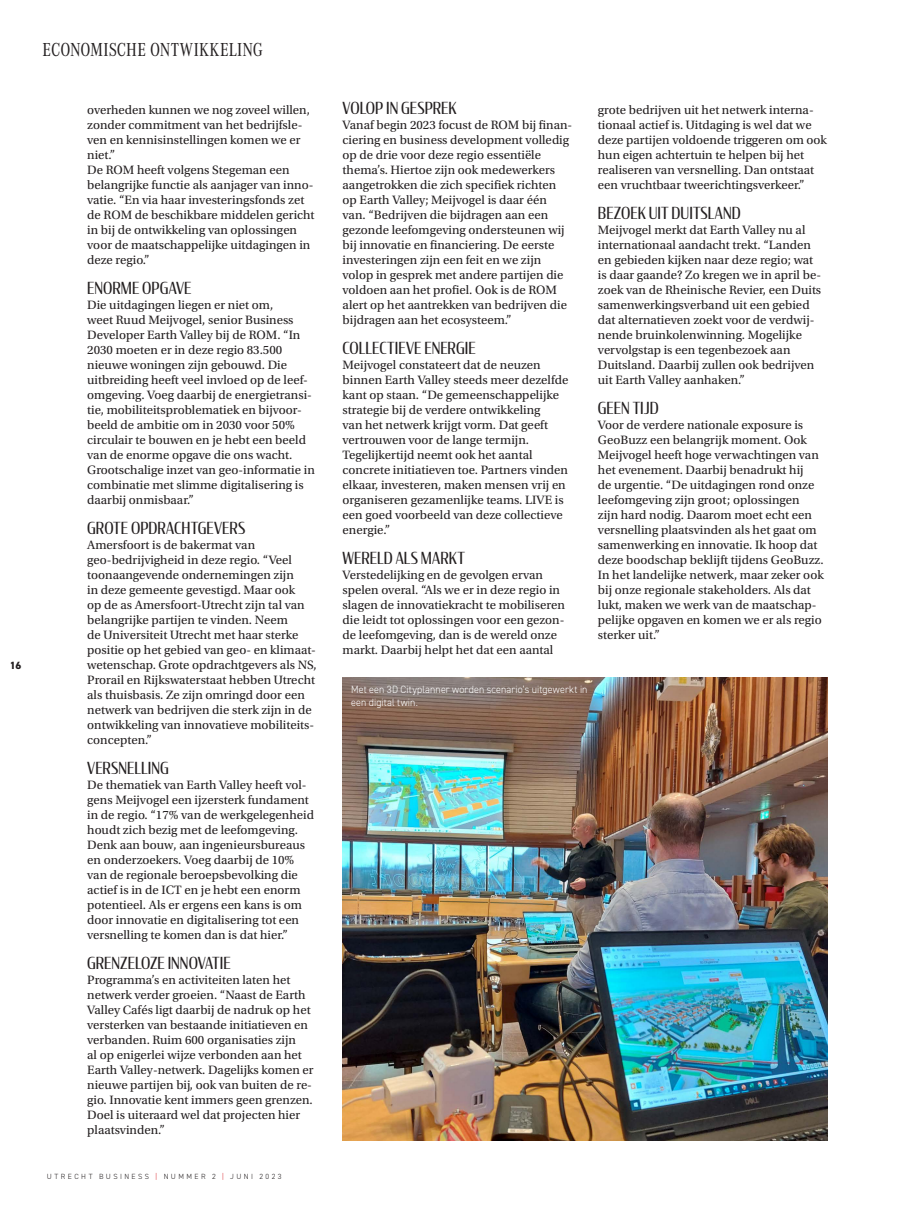
<style>
.page{position:relative;width:915px;height:1212px;background:#fff}
.page>*{position:absolute;margin:0;border:0;box-sizing:border-box;transform-origin:0 0}
.t1{font:19.5px "Corporate A Cond Pro";color:#231f20}
.t2{font:16.5px "Condor Cond";letter-spacing:.005em;color:#231f20}
.t3{font:12.75px/15px "Utopia Std";color:#231f20}
.t4{font:300 10.5px/13.5px "DIN2014";letter-spacing:.015em;color:#fff;scale:.95 1}
.t5{font:800 10.5px "DIN2014";color:#231f20}
.t6{font:300 7.5px "DIN2014";letter-spacing:.325em;color:#231f20}
.s1{color:#d81c23}
</style>
<div class="page">
<img style="left:342px;top:677px;width:485px;height:464px">
<p class="t5" style="left:10px;top:658px;width:13px">16</p>
<h1 class="t1" style="left:43px;top:36px;width:222px">ECONOMISCHE ONTWIKKELING</h1>
<p class="t3" style="left:87px;top:103px;width:229px">overheden kunnen we nog zoveel willen, zonder commitment van het bedrijfsle&shy;ven en kennisinstellingen komen we er niet.”<br>De ROM heeft volgens Stegeman een belangrijke functie als aanjager van inno&shy;vatie. “En via haar investeringsfonds zet de ROM de beschikbare middelen gericht in bij de ontwikkeling van oplossingen voor de maatschappelijke uitdagingen in deze regio.”</p>
<p class="t2" style="left:87px;top:278px;width:106px">ENORME OPGAVE</p>
<p class="t3" style="left:87px;top:298px;width:229px">Die uitdagingen liegen er niet om,<br>weet Ruud Meijvogel, senior Business Developer Earth Valley bij de ROM. “In 2030 moeten er in deze regio 83.500 nieuwe woningen zijn gebouwd. Die uitbreiding heeft veel invloed op de leef&shy;omgeving. Voeg daarbij de energietransi&shy;tie, mobiliteitsproblematiek en bijvoor&shy;beeld de ambitie om in 2030 voor 50% circulair te bouwen en je hebt een beeld van de enorme opgave die ons wacht.<br>Grootschalige inzet van geo-informatie in combinatie met slimme digitalisering is daarbij onmisbaar.”</p>
<p class="t2" style="left:87px;top:518px;width:159px">GROTE OPDRACHTGEVERS</p>
<p class="t3" style="left:87px;top:538px;width:231px">Amersfoort is de bakermat van geo-bedrijvigheid in deze regio. “Veel toonaangevende ondernemingen zijn<br>in deze gemeente gevestigd. Maar ook<br>op de as Amersfoort-Utrecht zijn tal van belangrijke partijen te vinden. Neem<br>de Universiteit Utrecht met haar sterke positie op het gebied van geo- en klimaat&shy;wetenschap. Grote opdrachtgevers als NS, Prorail en Rijkswaterstaat hebben Utrecht als thuisbasis. Ze zijn omringd door een netwerk van bedrijven die sterk zijn in de ontwikkeling van innovatieve mobiliteits&shy;concepten.”</p>
<p class="t2" style="left:87px;top:758px;width:83px">VERSNELLING</p>
<p class="t3" style="left:87px;top:778px;width:228px">De thematiek van Earth Valley heeft vol&shy;gens Meijvogel een ijzersterk fundament in de regio. “17% van de werkgelegenheid houdt zich bezig met de leefomgeving.<br>Denk aan bouw, aan ingenieursbureaus en onderzoekers. Voeg daarbij de 10% van de regionale beroepsbevolking die actief is in de ICT en je hebt een enorm potentieel. Als er ergens een kans is om door innovatie en digitalisering tot een versnelling te komen dan is dat hier.”</p>
<p class="t2" style="left:87px;top:953px;width:145px">GRENZELOZE INNOVATIE</p>
<p class="t3" style="left:87px;top:973px;width:228px">Programma’s en activiteiten laten het netwerk verder groeien. “Naast de Earth Valley Cafés ligt daarbij de nadruk op het versterken van bestaande initiatieven en verbanden. Ruim 600 organisaties zijn<br>al op enigerlei wijze verbonden aan het Earth Valley-netwerk. Dagelijks komen er nieuwe partijen bij, ook van buiten de re&shy;gio. Innovatie kent immers geen grenzen.<br>Doel is uiteraard wel dat projecten hier plaatsvinden.”</p>
<p class="t6" style="left:47px;top:1172px;width:236px">UTRECHT BUSINESS <span class="s1">|</span> NUMMER 2 <span class="s1">|</span> JUNI 2023</p>
<p class="t2" style="left:342px;top:98px;width:115px">VOLOP IN GESPREK</p>
<p class="t3" style="left:342px;top:118px;width:231px">Vanaf begin 2023 focust de ROM bij finan&shy;ciering en business development volledig op de drie voor deze regio essentiële thema’s. Hiertoe zijn ook medewerkers aangetrokken die zich specifiek richten op Earth Valley; Meijvogel is daar één van. “Bedrijven die bijdragen aan een gezonde leefomgeving ondersteunen wij bij innovatie en financiering. De eerste investeringen zijn een feit en we zijn volop in gesprek met andere partijen die voldoen aan het profiel. Ook is de ROM alert op het aantrekken van bedrijven die bijdragen aan het ecosysteem.”</p>
<p class="t2" style="left:342px;top:338px;width:134px">COLLECTIEVE ENERGIE</p>
<p class="t3" style="left:342px;top:358px;width:227px">Meijvogel constateert dat de neuzen binnen Earth Valley steeds meer dezelfde kant op staan. “De gemeenschappelijke strategie bij de verdere ontwikkeling<br>van het netwerk krijgt vorm. Dat geeft vertrouwen voor de lange termijn.<br>Tegelijkertijd neemt ook het aantal concrete initiatieven toe. Partners vinden elkaar, investeren, maken mensen vrij en organiseren gezamenlijke teams. LIVE is een goed voorbeeld van deze collectieve energie.”</p>
<p class="t2" style="left:342px;top:548px;width:124px">WERELD ALS MARKT</p>
<p class="t3" style="left:342px;top:568px;width:224px">Verstedelijking en de gevolgen ervan spelen overal. “Als we er in deze regio in slagen de innovatiekracht te mobiliseren die leidt tot oplossingen voor een gezon&shy;de leefomgeving, dan is de wereld onze markt. Daarbij helpt het dat een aantal</p>
<p class="t3" style="left:597px;top:103px;width:230px">grote bedrijven uit het netwerk interna&shy;tionaal actief is. Uitdaging is wel dat we deze partijen voldoende triggeren om ook hun eigen achtertuin te helpen bij het realiseren van versnelling. Dan ontstaat een vruchtbaar tweerichtingsverkeer.”</p>
<p class="t2" style="left:597px;top:203px;width:144px">BEZOEK UIT DUITSLAND</p>
<p class="t3" style="left:597px;top:223px;width:225px">Meijvogel merkt dat Earth Valley nu al internationaal aandacht trekt. “Landen en gebieden kijken naar deze regio; wat is daar gaande? Zo kregen we in april be&shy;zoek van de Rheinische Revier, een Duits samenwerkingsverband uit een gebied dat alternatieven zoekt voor de verdwij&shy;nende bruinkolenwinning. Mogelijke vervolgstap is een tegenbezoek aan Duitsland. Daarbij zullen ook bedrijven uit Earth Valley aanhaken.”</p>
<p class="t2" style="left:597px;top:398px;width:62px">GEEN TIJD</p>
<p class="t3" style="left:597px;top:418px;width:227px">Voor de verdere nationale exposure is GeoBuzz een belangrijk moment. Ook Meijvogel heeft hoge verwachtingen van het evenement. Daarbij benadrukt hij<br>de urgentie. “De uitdagingen rond onze leefomgeving zijn groot; oplossingen<br>zijn hard nodig. Daarom moet echt een versnelling plaatsvinden als het gaat om samenwerking en innovatie. Ik hoop dat deze boodschap beklijft tijdens GeoBuzz.<br>In het landelijke netwerk, maar zeker ook bij onze regionale stakeholders. Als dat lukt, maken we werk van de maatschap&shy;pelijke opgaven en komen we er als regio sterker uit.”</p>
<p class="t4" style="left:351px;top:682px;width:250px">Met een 3D Cityplanner worden scenario’s uitgewerkt in een digital twin.</p>
</div>
